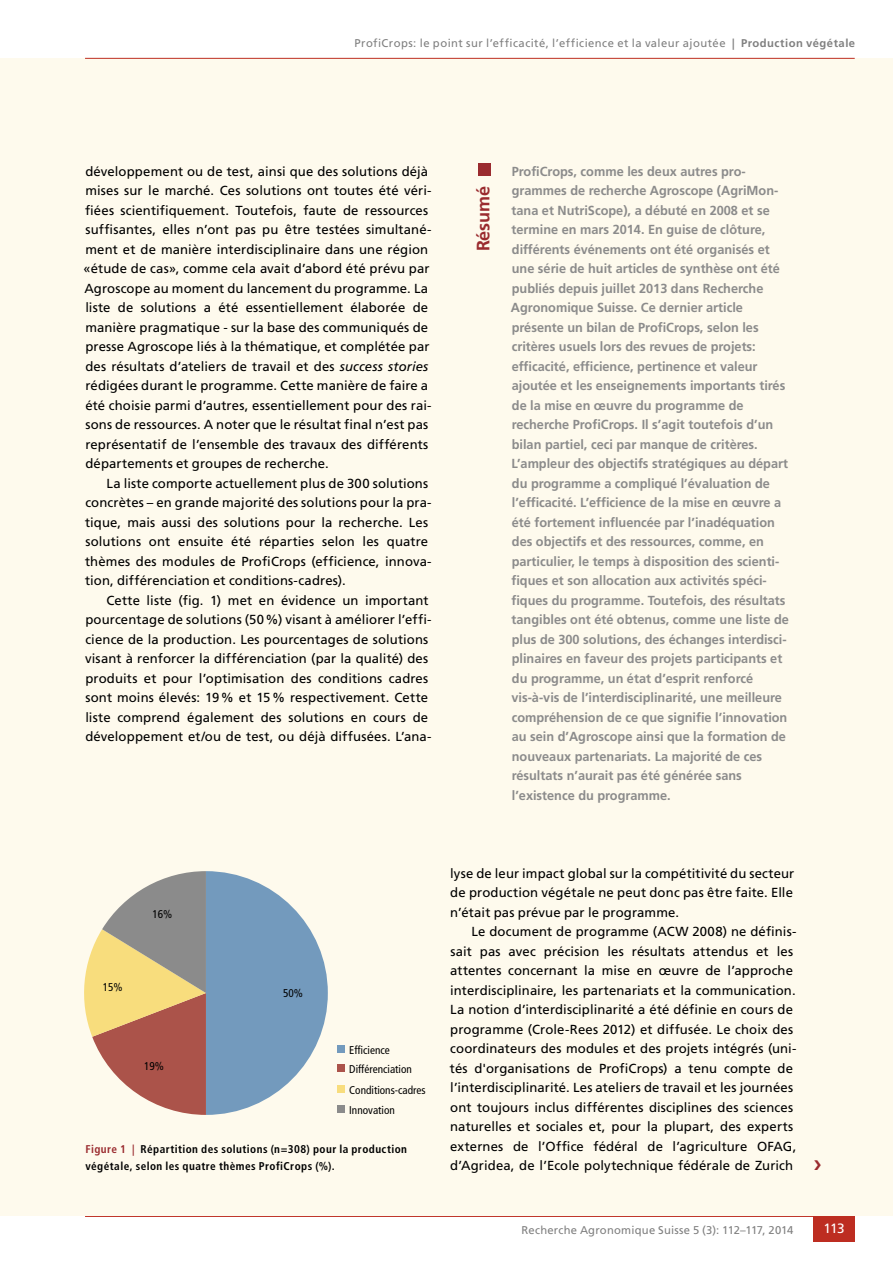
<style>
.page{position:relative;width:893px;height:1263px;background:#fff}
.page>*{position:absolute;margin:0;border:0;box-sizing:border-box;transform-origin:0 0}
.t1{font:700 18px "Frutiger LT Std";letter-spacing:-.005em;color:#9a2b2f}
.t2{font:13.5px "Frutiger LT Std";color:#fff}
.t3{font:13.2px/19.5px "Frutiger LT Std";letter-spacing:.01em;color:#000}
.t4{font:700 13.2px/19.5px "Frutiger LT Std";color:#8b8b8b}
.t5{font:11.25px "Frutiger LT Std";letter-spacing:.035em;color:#808080}
.t6{font:700 condensed 11.25px/16.5px "Frutiger LT Std";letter-spacing:.04em;color:#000}
.t7{font:condensed 11.25px/18.9px "Frutiger LT Std";color:#000}
.s1{font-weight:700}
.s2{font-style:italic}
.s3{color:#9a2b2f}
</style>
<div class="page">
<hr style="left:85px;top:1216px;width:770px;height:1px;background:#bd2d21">
<div style="left:813px;top:1216px;width:42px;height:26px;background:#bd2d21"></div>
<div style="left:0;top:58px;width:893px;height:1158px;background:#fefaed"></div>
<hr style="left:85px;top:58px;width:770px;height:1px;background:#bd2d21">
<div style="left:478px;top:163px;width:13px;height:13px;background:#9a2b2f"></div>
<svg style="left:84px;top:871px;width:244px;height:244px"></svg>
<div style="left:338px;top:1045px;width:7px;height:8px;background:#739abd"></div>
<div style="left:338px;top:1064px;width:7px;height:7px;background:#ab534a"></div>
<div style="left:338px;top:1085px;width:7px;height:7px;background:#f8dd7d"></div>
<div style="left:338px;top:1106px;width:7px;height:7px;background:#8b8b8b"></div>
<p class="t5" style="left:355px;top:36px;width:502px">ProfiCrops: le point sur l’efficacité, l’efficience et la valeur ajoutée <span class="s1">| Production végétale</span></p>
<p class="t3" style="left:84px;top:161px;width:350px">développement ou de test, ainsi que des solutions déjà mises sur le marché. Ces solutions ont toutes été véri&shy;fiées scientifiquement. Toutefois, faute de ressources suffisantes, elles n’ont pas pu être testées simultané&shy;ment et de manière interdisciplinaire dans une région «étude de cas», comme cela avait d’abord été prévu par Agroscope au moment du lancement du programme. La liste de solutions a été essentiellement élaborée de manière pragmatique - sur la base des communiqués de presse Agroscope liés à la thématique, et complétée par des résultats d’ateliers de travail et des <span class="s2">success stories </span>rédigées durant le programme. Cette manière de faire a été choisie parmi d’autres, essentiellement pour des rai&shy;sons de ressources. A noter que le résultat final n’est pas représentatif de l’ensemble des travaux des différents départements et groupes de recherche.</p>
<p class="t3" style="left:85px;top:473px;width:348px;text-indent:21px">La liste comporte actuellement plus de 300 solutions concrètes – en grande majorité des solutions pour la pra&shy;tique, mais aussi des solutions pour la recherche. Les solutions ont ensuite été réparties selon les quatre thèmes des modules de ProfiCrops (efficience, innova&shy;tion, différenciation et conditions-cadres).</p>
<p class="t3" style="left:85px;top:590px;width:348px;text-indent:21px">Cette liste (fig. 1) met en évidence un important pourcentage de solutions (50%) visant à améliorer l’effi&shy;cience de la production. Les pourcentages de solutions visant à renforcer la différenciation (par la qualité) des produits et pour l’optimisation des conditions cadres sont moins élevés: 19% et 15% respectivement. Cette liste comprend également des solutions en cours de développement et/ou de test, ou déjà diffusées. L’ana-</p>
<h1 class="t1" style="left:472px;top:251px;width:67px;rotate:-90deg">Résumé</h1>
<p class="t4" style="left:511px;top:161px;width:279px">ProfiCrops, comme les deux autres pro&shy;grammes de recherche Agroscope (AgriMon&shy;tana et NutriScope), a débuté en 2008 et se termine en mars 2014. En guise de clôture, différents événements ont été organisés et une série de huit articles de synthèse ont été publiés depuis juillet 2013 dans Recherche Agronomique Suisse. Ce dernier article présente un bilan de ProfiCrops, selon les critères usuels lors des revues de projets: efficacité, efficience, pertinence et valeur ajoutée et les enseignements importants tirés de la mise en œuvre du programme de recherche ProfiCrops. Il s’agit toutefois d’un bilan partiel, ceci par manque de critères.<br>L’ampleur des objectifs stratégiques au départ du programme a compliqué l’évaluation de l’efficacité. L’efficience de la mise en œuvre a été fortement influencée par l’inadéquation des objectifs et des ressources, comme, en particulier, le temps à disposition des scienti&shy;fiques et son allocation aux activités spéci&shy;fiques du programme. Toutefois, des résultats tangibles ont été obtenus, comme une liste de plus de 300 solutions, des échanges interdisci&shy;plinaires en faveur des projets participants et du programme, un état d’esprit renforcé vis-à-vis de l’interdisciplinarité, une meilleure compréhension de ce que signifie l’innovation au sein d’Agroscope ainsi que la formation de nouveaux partenariats. La majorité de ces résultats n’aurait pas été générée sans l’existence du programme.</p>
<p class="t7" style="left:103px;top:977px;width:21px">15%</p>
<p class="t7" style="left:152px;top:905px;width:21px">16%</p>
<p class="t7" style="left:283px;top:984px;width:21px">50%</p>
<p class="t7" style="left:349px;top:1040px;width:64px">Efficience<br>Différenciation</p>
<p class="t7" style="left:349px;top:1079px;width:78px;line-height:20.4px">Conditions-cadres<br>Innovation</p>
<p class="t6" style="left:85px;top:1141px;width:323px"><span class="s3">Figure 1 |</span> Répartition des solutions (n=308) pour la production végétale, selon les quatre thèmes ProfiCrops (%).</p>
<p class="t7" style="left:144px;top:1057px;width:21px">19%</p>
<p class="t3" style="left:450px;top:863px;width:346px;text-align:justify">lyse de leur impact global sur la compétitivité du secteur de production végétale ne peut donc pas être faite. Elle n’était pas prévue par le programme.</p>
<p class="t3" style="left:450px;top:922px;width:348px;text-indent:21px">Le document de programme (ACW 2008) ne définis&shy;sait pas avec précision les résultats attendus et les attentes concernant la mise en œuvre de l’approche interdisciplinaire, les partenariats et la communication.<br>La notion d’interdisciplinarité a été définie en cours de programme (Crole-Rees 2012) et diffusée. Le choix des coordinateurs des modules et des projets intégrés (uni&shy;tés d'organisations de ProfiCrops) a tenu compte de l’interdisciplinarité. Les ateliers de travail et les journées ont toujours inclus différentes disciplines des sciences naturelles et sociales et, pour la plupart, des experts externes de l’Office fédéral de l’agriculture OFAG, d’Agridea, de l’Ecole polytechnique fédérale de Zurich</p>
<p class="t5" style="left:521px;top:1223px;width:273px">Recherche Agronomique Suisse 5 (3): 112–117, 2014</p>
<p class="t2" style="left:823px;top:1221px;width:23px">113</p>
</div>
